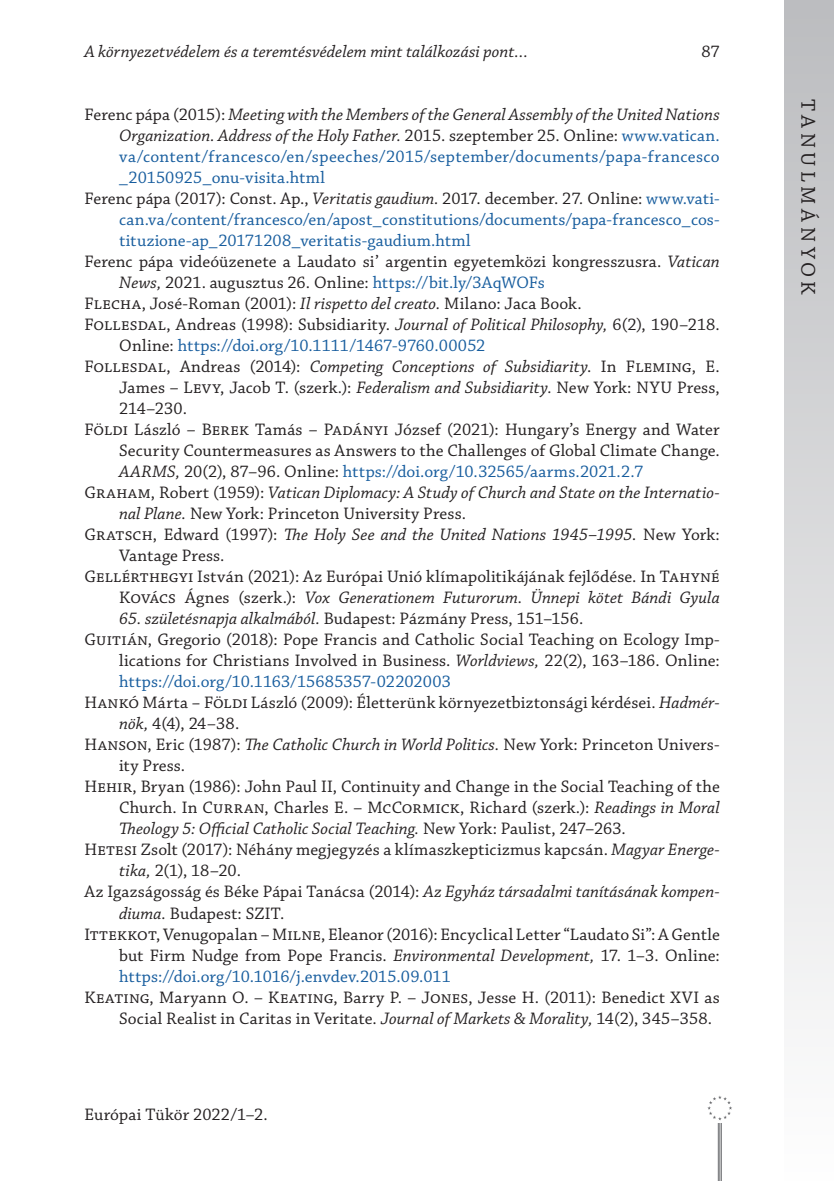
<style>
.page{position:relative;width:834px;height:1181px;background:#fff}
.page>*{position:absolute;margin:0;border:0;box-sizing:border-box;transform-origin:0 0}
.t1{font:21px "Chaparral Pro";letter-spacing:.21em;color:#231f20}
._6__Bibliography_ite{font:17.5px/21px "Chaparral Pro";letter-spacing:.005em;color:#231f20}
._6__Bibliography_ite-2{font:17.5px/21px "Chaparral Pro";letter-spacing:.005em;color:#175d9e;text-align:justify}
._6__Bibliography_ite-3{font:italic 17.5px/21px "Chaparral Pro";letter-spacing:.005em;color:#231f20}
.s1{color:#231f20}
.s2{font-style:italic;color:#231f20}
.s3{font-style:italic}
.s4{color:#175d9e}
.s5{font-style:normal}
</style>
<div class="page">
<div style="left:784px;top:0;width:49px;height:1181px;background:linear-gradient(to bottom,#bbbcbf,#fefefe)"></div>
<hr style="left:717px;top:1107px;width:1px;height:74px;background:#6c6d70">
<hr style="left:719px;top:1107px;width:1px;height:74px;background:#6c6d70">
<hr style="left:720px;top:1107px;width:1px;height:74px;background:#6c6d70">
<div style="left:704px;top:1093px;width:30px;height:29px;background:#fff"></div>
<svg style="left:707px;top:1095px;width:25px;height:25px"></svg>
<p class="_6__Bibliography_ite-3" style="left:84px;top:42px;width:445px">A környezetvédelem és a teremtésvédelem mint találkozási pont…</p>
<p class="_6__Bibliography_ite" style="left:701px;top:42px;width:20px">87</p>
<p class="_6__Bibliography_ite-2" style="left:119px;top:105px;width:602px;text-indent:-35px"><span class="s1">Ferenc pápa (2015):</span> <span class="s2">Meeting with the Members of the General Assembly of the United Nations Organization. Address of the Holy Father.</span> <span class="s1">2015. szeptember 25. Online:</span> www.vatican. va/content/francesco/en/speeches/2015/september/documents/papa-francesco _20150925_onu-visita.html</p>
<p class="_6__Bibliography_ite-2" style="left:119px;top:189px;width:602px;text-indent:-35px"><span class="s1">Ferenc pápa (2017): Const. Ap.,</span> <span class="s2">Veritatis gaudium.</span> <span class="s1">2017. december. 27</span><span class="s2">.</span> <span class="s1">Online:</span> www.vati&shy;can.va/content/francesco/en/apost_constitutions/documents/papa-francesco_cos&shy;tituzione-ap_20171208_veritatis-gaudium.html</p>
<p class="_6__Bibliography_ite" style="left:119px;top:252px;width:602px;text-indent:-35px">Ferenc pápa videóüzenete a Laudato si’ argentin egyetemközi kongresszusra. <span class="s3">Vatican<br>News,</span> 2021. augusztus 26. Online: <span class="s4">https://bit.ly/3AqWOFs</span></p>
<p class="_6__Bibliography_ite" style="left:84px;top:294px;width:498px">Flecha, José-Roman (2001): <span class="s3">Il rispetto del creato.</span> Milano: Jaca Book.</p>
<p class="_6__Bibliography_ite" style="left:119px;top:315px;width:602px;text-indent:-35px">Follesdal, Andreas (1998): Subsidiarity. <span class="s3">Journal of Political Philosophy,</span> 6(2), 190–218.<br>Online: <span class="s4">https://doi.org/10.1111/1467-9760.00052</span></p>
<p class="_6__Bibliography_ite" style="left:119px;top:357px;width:602px;text-align:justify;text-indent:-35px">Follesdal, Andreas (2014): <span class="s3">Competing Conceptions of Subsidiarity</span>. In Fleming, E.<br>James – Levy, Jacob T. (szerk.): <span class="s3">Federalism and Subsidiarity.</span> New York: NYU Press, 214–230.</p>
<p class="_6__Bibliography_ite" style="left:119px;top:420px;width:602px;text-align:justify;text-indent:-35px">Földi László – Berek Tamás – Padányi József (2021): Hungary’s Energy and Water Security Countermeasures as Answers to the Challenges of Global Climate Change.<br><span class="s3">AARMS,</span> 20(2), 87–96. Online: <span class="s4">https://doi.org/10.32565/aarms.2021.2.7</span></p>
<p class="_6__Bibliography_ite-3" style="left:119px;top:483px;width:602px;text-indent:-35px"><span class="s5">Graham, Robert (1959):</span> Vatican Diplomacy: A Study of Church and State on the Internatio&shy;nal Plane. <span class="s5">New York: Princeton University Press.</span></p>
<p class="_6__Bibliography_ite" style="left:119px;top:525px;width:602px;text-indent:-35px">Gratsch, Edward (1997): <span class="s3">The Holy See and the United Nations 1945–1995.</span> New York:<br>Vantage Press.</p>
<p class="_6__Bibliography_ite" style="left:84px;top:567px;width:636px;text-align:right">Gellérthegyi István (2021): Az Európai Unió klímapolitikájának fejlődése. In Tahyné<br>Kovács Ágnes (szerk.): <span class="s3">Vox Generationem Futurorum. Ünnepi kötet Bándi Gyula</span></p>
<p class="_6__Bibliography_ite" style="left:119px;top:609px;width:465px"><span class="s3">65. születésnapja alkalmából.</span> Budapest: Pázmány Press, 151–156.</p>
<p class="_6__Bibliography_ite" style="left:119px;top:630px;width:602px;text-align:justify;text-indent:-35px">Guitián, Gregorio (2018): Pope Francis and Catholic Social Teaching on Ecology Imp&shy;lications for Christians Involved in Business. <span class="s3">Worldviews,</span> 22(2), 163–186. Online: <span class="s4">https://doi.org/10.1163/15685357-02202003</span></p>
<p class="_6__Bibliography_ite" style="left:119px;top:693px;width:602px;text-indent:-35px">Hankó Márta − Földi László (2009): Életterünk környezetbiztonsági kérdései. <span class="s3">Hadmér&shy;nök,</span> 4(4), 24–38.</p>
<p class="_6__Bibliography_ite" style="left:119px;top:735px;width:602px;text-indent:-35px">Hanson, Eric (1987): <span class="s3">The Catholic Church in World Politics.</span> New York: Princeton Univers&shy;ity Press.</p>
<p class="_6__Bibliography_ite" style="left:119px;top:777px;width:602px;text-align:justify;text-indent:-35px">Hehir, Bryan (1986): John Paul II, Continuity and Change in the Social Teaching of the Church. In Curran, Charles E. – McCormick, Richard (szerk.): <span class="s3">Readings in Moral Theology 5: Official Catholic Social Teaching.</span> New York: Paulist, 247–263.</p>
<p class="_6__Bibliography_ite" style="left:119px;top:840px;width:602px;text-indent:-35px">Hetesi Zsolt (2017): Néhány megjegyzés a klímaszkepticizmus kapcsán. <span class="s3">Magyar Energe&shy;tika,</span> 2(1), 18–20.</p>
<p class="_6__Bibliography_ite" style="left:119px;top:882px;width:602px;text-indent:-35px">Az Igazságosság és Béke Pápai Tanácsa (2014): <span class="s3">Az Egyház társadalmi tanításának kompen&shy;diuma.</span> Budapest: SZIT.</p>
<p class="_6__Bibliography_ite" style="left:119px;top:924px;width:602px;text-align:justify;text-indent:-35px">Ittekkot, Venugopalan – Milne, Eleanor (2016): Encyclical Letter “Laudato Si”: A Gentle but Firm Nudge from Pope Francis. <span class="s3">Environmental Development,</span> 17. 1–3. Online: <span class="s4">https://doi.org/10.1016/j.envdev.2015.09.011</span></p>
<p class="_6__Bibliography_ite" style="left:119px;top:987px;width:602px;text-indent:-35px">Keating, Maryann O. – Keating, Barry P. – Jones, Jesse H. (2011): Benedict XVI as<br>Social Realist in Caritas in Veritate. <span class="s3">Journal of Markets &amp; Morality,</span> 14(2), 345–358.</p>
<p class="_6__Bibliography_ite" style="left:84px;top:1105px;width:185px">Európai Tükör 2022/1–2.</p>
<p class="t1" style="left:819px;top:99px;width:197px;rotate:90deg">TANULMÁNYOK</p>
</div>
